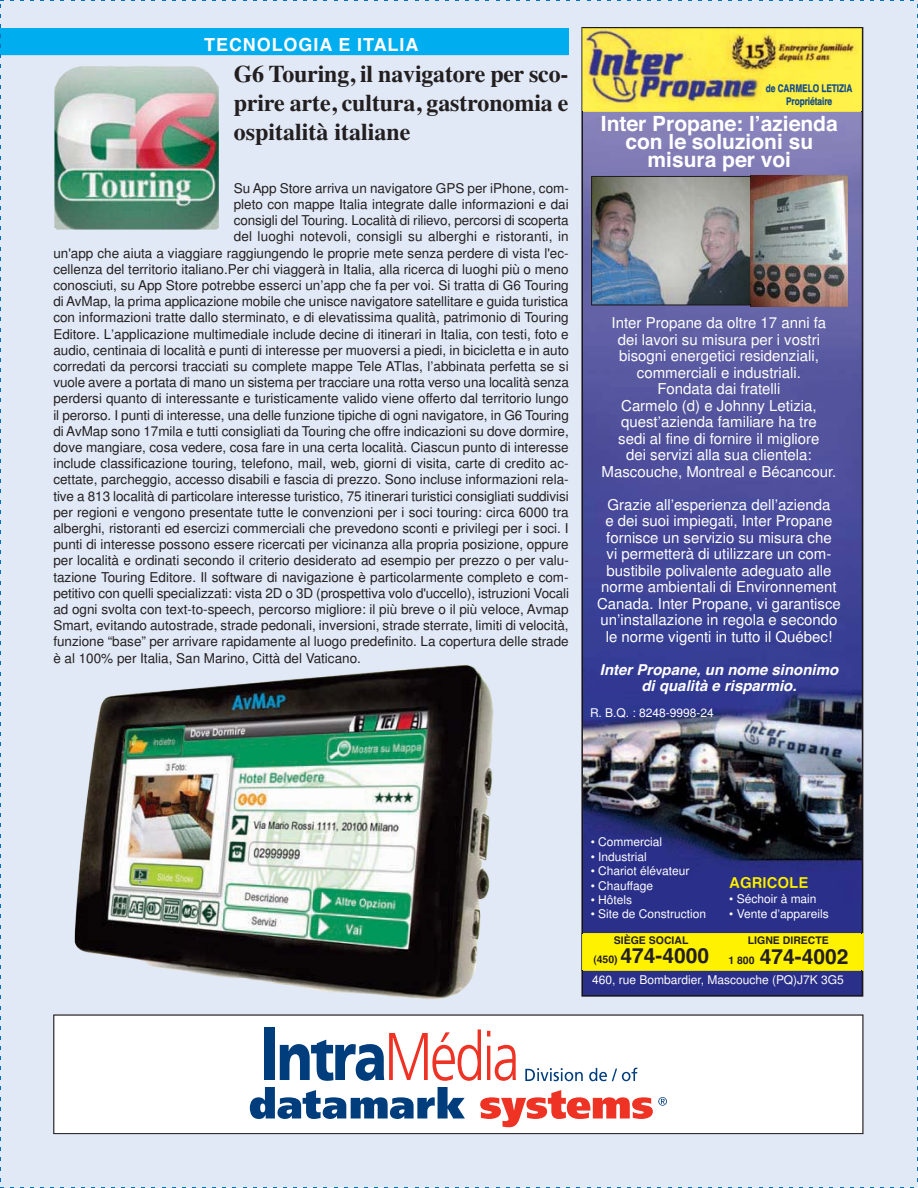
<style>
.page{position:relative;width:918px;height:1188px;background:#e1e9f6}
.page>*{position:absolute;margin:0;border:0;box-sizing:border-box;transform-origin:0 0}
.t1{font:700 24px/28.8px "Times";letter-spacing:-.005em;color:#231f20;text-align:justify}
.t2{font:700 21px/18px "Helvetica";color:#fff;text-align:center}
.t3{font:700 21px "Helvetica";color:#231f20}
.t4{font:700 18px "Helvetica";letter-spacing:.05em;color:#fff}
.t5{font:15px/16.5px "Helvetica";color:#fff;text-align:center}
.t6{font:italic 700 15px/16.5px "Helvetica";color:#fff;text-align:center}
.t7{font:700 15px "Helvetica";color:#fff200}
.t8{font:13.5px "Helvetica";color:#231f20}
.t9{font:12px "Helvetica";color:#fff}
.t10{font:700 10.5px/12.6px "Helvetica";color:#0c499c;text-align:center;scale:.78 1}
.t11{font:700 10.5px "Helvetica";color:#231f20}
.s1{font-size:10.5px}
</style>
<div class="page">
<img style="left:584px;top:113px;width:276px;height:820px">
<div style="left:582px;top:933px;width:281px;height:38px;background:#fff200"></div>
<img style="left:88px;top:664px;width:406px;height:336px">
<img style="left:583px;top:28px;width:279px;height:85px">
<img style="left:54px;top:66px;width:165px;height:164px">
<svg style="left:766px;top:84px;width:86px;height:23px;background:#f1e545"></svg>
<img style="left:862px;top:112px;width:1px;height:821px">
<img style="left:583px;top:112px;width:1px;height:821px">
<img style="left:750px;top:175px;width:98px;height:131px">
<img style="left:592px;top:177px;width:159px;height:128px">
<img style="left:75px;top:789px;width:417px;height:210px">
<svg style="left:729px;top:876px;width:79px;height:12px"></svg>
<img style="left:584px;top:933px;width:278px;height:1px">
<div style="left:583px;top:971px;width:279px;height:25px;background:#2a2f8a"></div>
<svg style="left:54px;top:1015px;width:809px;height:119px;background:#e8e3e7"></svg>
<svg style="left:0;top:24px;width:568px;height:34px"></svg>
<h3 class="t4" style="left:204px;top:38px;width:216px">TECNOLOGIA E ITALIA</h3>
<h1 class="t1" style="left:234px;top:62px;width:336px">G6 Touring, il navigatore per sco&shy;prire arte, cultura, gastronomia e ospitalità italiane</h1>
<p class="t8" style="left:234px;top:183px;width:337px">Su App Store arriva un navigatore GPS per iPhone, com-</p>
<p class="t8" style="left:234px;top:199px;width:336px">pleto con mappe Italia integrate dalle informazioni e dai</p>
<p class="t8" style="left:234px;top:216px;width:336px">consigli del Touring. Località di rilievo, percorsi di scoperta</p>
<p class="t8" style="left:234px;top:232px;width:336px">del luoghi notevoli, consigli su alberghi e ristoranti, in</p>
<p class="t8" style="left:53px;top:248px;width:517px">un'app che aiuta a viaggiare raggiungendo le proprie mete senza perdere di vista l'ec-</p>
<p class="t8" style="left:53px;top:264px;width:517px">cellenza del territorio italiano.Per chi viaggerà in Italia, alla ricerca di luoghi più o meno</p>
<p class="t8" style="left:53px;top:280px;width:517px">conosciuti, su App Store potrebbe esserci un’app che fa per voi. Si tratta di G6 Touring</p>
<p class="t8" style="left:53px;top:297px;width:517px">di AvMap, la prima applicazione mobile che unisce navigatore satellitare e guida turistica</p>
<p class="t8" style="left:53px;top:313px;width:517px">con informazioni tratte dallo sterminato, e di elevatissima qualità, patrimonio di Touring</p>
<p class="t8" style="left:53px;top:329px;width:517px">Editore. L’applicazione multimediale include decine di itinerari in Italia, con testi, foto e</p>
<p class="t8" style="left:53px;top:345px;width:517px">audio, centinaia di località e punti di interesse per muoversi a piedi, in bicicletta e in auto</p>
<p class="t8" style="left:53px;top:361px;width:517px">corredati da percorsi tracciati su complete mappe Tele ATlas, l’abbinata perfetta se si</p>
<p class="t8" style="left:53px;top:378px;width:517px">vuole avere a portata di mano un sistema per tracciare una rotta verso una località senza</p>
<p class="t8" style="left:53px;top:394px;width:517px">perdersi quanto di interessante e turisticamente valido viene offerto dal territorio lungo</p>
<p class="t8" style="left:53px;top:410px;width:517px">il perorso. I punti di interesse, una delle funzione tipiche di ogni navigatore, in G6 Touring</p>
<p class="t8" style="left:53px;top:426px;width:517px">di AvMap sono 17mila e tutti consigliati da Touring che offre indicazioni su dove dormire,</p>
<p class="t8" style="left:53px;top:442px;width:517px">dove mangiare, cosa vedere, cosa fare in una certa località. Ciascun punto di interesse</p>
<p class="t8" style="left:53px;top:459px;width:517px">include classificazione touring, telefono, mail, web, giorni di visita, carte di credito ac-</p>
<p class="t8" style="left:53px;top:475px;width:517px">cettate, parcheggio, accesso disabili e fascia di prezzo. Sono incluse informazioni rela-</p>
<p class="t8" style="left:53px;top:491px;width:517px">tive a 813 località di particolare interesse turistico, 75 itinerari turistici consigliati suddivisi</p>
<p class="t8" style="left:53px;top:507px;width:517px">per regioni e vengono presentate tutte le convenzioni per i soci touring: circa 6000 tra</p>
<p class="t8" style="left:53px;top:523px;width:517px">alberghi, ristoranti ed esercizi commerciali che prevedono sconti e privilegi per i soci. I</p>
<p class="t8" style="left:53px;top:540px;width:517px">punti di interesse possono essere ricercati per vicinanza alla propria posizione, oppure</p>
<p class="t8" style="left:53px;top:556px;width:517px">per località e ordinati secondo il criterio desiderato ad esempio per prezzo o per valu-</p>
<p class="t8" style="left:53px;top:572px;width:517px">tazione Touring Editore. Il software di navigazione è particolarmente completo e com-</p>
<p class="t8" style="left:53px;top:588px;width:517px">petitivo con quelli specializzati: vista 2D o 3D (prospettiva volo d'uccello), istruzioni Vocali</p>
<p class="t8" style="left:53px;top:604px;width:517px">ad ogni svolta con text-to-speech, percorso migliore: il più breve o il più veloce, Avmap</p>
<p class="t8" style="left:53px;top:621px;width:517px">Smart, evitando autostrade, strade pedonali, inversioni, strade sterrate, limiti di velocità,</p>
<p class="t8" style="left:53px;top:637px;width:517px">funzione “base” per arrivare rapidamente al luogo predefinito. La copertura delle strade</p>
<p class="t8" style="left:53px;top:653px;width:309px">è al 100% per Italia, San Marino, Città del Vaticano.</p>
<p class="t10" style="left:766px;top:83px;width:113px">de CARMELO LETIZIA<br>Propriétaire</p>
<h2 class="t2" style="left:601px;top:117px;width:238px">Inter Propane: lʼazienda con le soluzioni su misura per voi</h2>
<p class="t5" style="left:602px;top:316px;width:236px">Inter Propane da oltre 17 anni fa dei lavori su misura per i vostri bisogni energetici residenziali, commerciali e industriali.<br>Fondata dai fratelli<br>Carmelo (d) e Johnny Letizia, quest’azienda familiare ha tre<br>sedi al fine di fornire il migliore<br>dei servizi alla sua clientela:<br>Mascouche, Montreal e Bécancour.</p>
<p class="t5" style="left:597px;top:498px;width:245px">Grazie all’esperienza dell’azienda<br>e dei suoi impiegati, Inter Propane fornisce un servizio su misura che<br>vi permetterà di utilizzare un com&shy;bustibile polivalente adeguato alle norme ambientali di Environnement Canada. Inter Propane, vi garantisce un’installazione in regola e secondo le norme vigenti in tutto il Québec!</p>
<p class="t6" style="left:600px;top:663px;width:240px">Inter Propane, un nome sinonimo di qualità e risparmio.</p>
<p class="t9" style="left:590px;top:709px;width:125px">R. B.Q. : 8248-9998-24</p>
<p class="t9" style="left:591px;top:838px;width:73px">• Commercial</p>
<p class="t9" style="left:591px;top:852px;width:58px">• Industrial</p>
<p class="t9" style="left:591px;top:867px;width:100px">• Chariot élévateur</p>
<p class="t9" style="left:591px;top:881px;width:64px">• Chauffage</p>
<p class="t9" style="left:591px;top:895px;width:43px">• Hôtels</p>
<p class="t9" style="left:591px;top:910px;width:117px">• Site de Construction</p>
<p class="t11" style="left:614px;top:936px;width:76px">SIÈGE SOCIAL</p>
<h2 class="t3" style="left:593px;top:948px;width:117px"><span class="s1">(450)</span> 474-4000</h2>
<p class="t7" style="left:729px;top:877px;width:81px">AGRICOLE</p>
<p class="t9" style="left:729px;top:895px;width:89px">• Séchoir à main</p>
<p class="t9" style="left:729px;top:909px;width:101px">• Vente d’appareils</p>
<p class="t11" style="left:748px;top:936px;width:83px">LIGNE DIRECTE</p>
<h2 class="t3" style="left:728px;top:949px;width:122px"><span class="s1">1 800</span> 474-4002</h2>
<p class="t9" style="left:592px;top:976px;width:253px">460, rue Bombardier, Mascouche (PQ)J7K 3G5</p>
</div>
